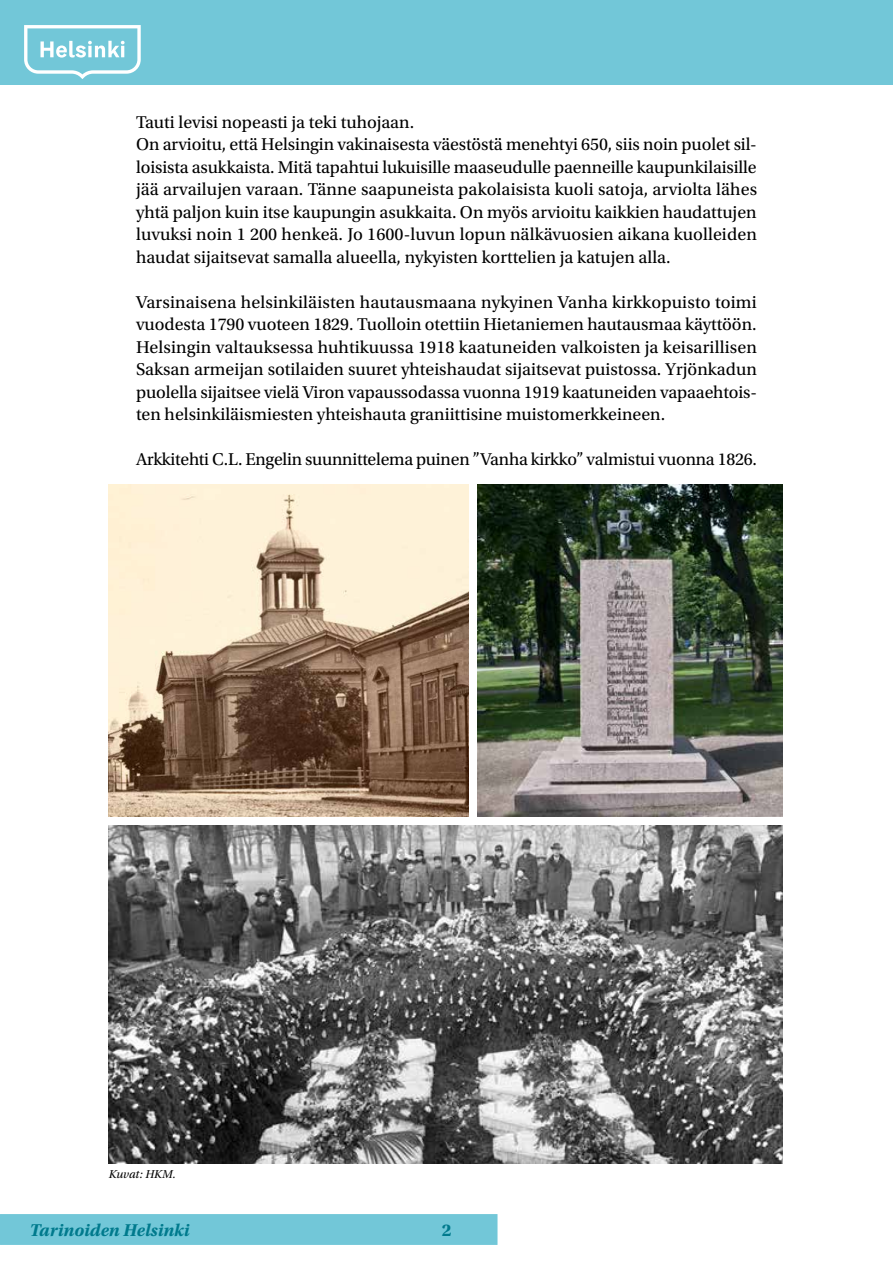
<style>
.page{position:relative;width:893px;height:1263px;background:#fff}
.page>*{position:absolute;margin:0;border:0;box-sizing:border-box;transform-origin:0 0}
.t1{font:18px/22.5px "Utopia Std";color:#000}
.t2{font:italic 700 18px "Utopia Std";color:#007a8d}
.t3{font:700 18px "Utopia Std";color:#007a8d}
.t4{font:italic 12px "Utopia Std";color:#000}
</style>
<div class="page">
<div style="left:0;top:1214px;width:497px;height:31px;background:#72c7d8"></div>
<div style="left:0;top:0;width:893px;height:85px;background:#72c7d8"></div>
<svg style="left:24px;top:25px;width:117px;height:54px"></svg>
<img style="left:109px;top:485px;width:360px;height:331px">
<img style="left:109px;top:825px;width:673px;height:338px">
<img style="left:478px;top:485px;width:304px;height:331px">
<p class="t1" style="left:136px;top:111px;width:623px">Tauti levisi nopeasti ja teki tuhojaan.<br>On arvioitu, että Helsingin vakinaisesta väestöstä menehtyi 650, siis noin puolet sil&shy;loisista asukkaista. Mitä tapahtui lukuisille maaseudulle paenneille kaupunkilaisille jää arvailujen varaan. Tänne saapuneista pakolaisista kuoli satoja, arviolta lähes yhtä paljon kuin itse kaupungin asukkaita. On myös arvioitu kaikkien haudattujen luvuksi noin 1 200 henkeä. Jo 1600-luvun lopun nälkävuosien aikana kuolleiden haudat sijaitsevat samalla alueella, nykyisten korttelien ja katujen alla.</p>
<p class="t1" style="left:136px;top:291px;width:622px;text-align:justify">Varsinaisena helsinkiläisten hautausmaana nykyinen Vanha kirkkopuisto toimi vuodesta 1790 vuoteen 1829. Tuolloin otettiin Hietaniemen hautausmaa käyttöön.<br>Helsingin valtauksessa huhtikuussa 1918 kaatuneiden valkoisten ja keisarillisen Saksan armeijan sotilaiden suuret yhteishaudat sijaitsevat puistossa. Yrjönkadun puolella sijaitsee vielä Viron vapaussodassa vuonna 1919 kaatuneiden vapaaehtois&shy;ten helsinkiläismiesten yhteishauta graniittisine muistomerkkeineen.</p>
<p class="t1" style="left:136px;top:448px;width:622px">Arkkitehti C.L. Engelin suunnittelema puinen ”Vanha kirkko” valmistui vuonna 1826.</p>
<p class="t4" style="left:109px;top:1167px;width:68px">Kuvat: HKM.</p>
<p class="t2" style="left:30px;top:1220px;width:161px">Tarinoiden Helsinki</p>
<p class="t3" style="left:442px;top:1220px;width:11px">2</p>
</div>
